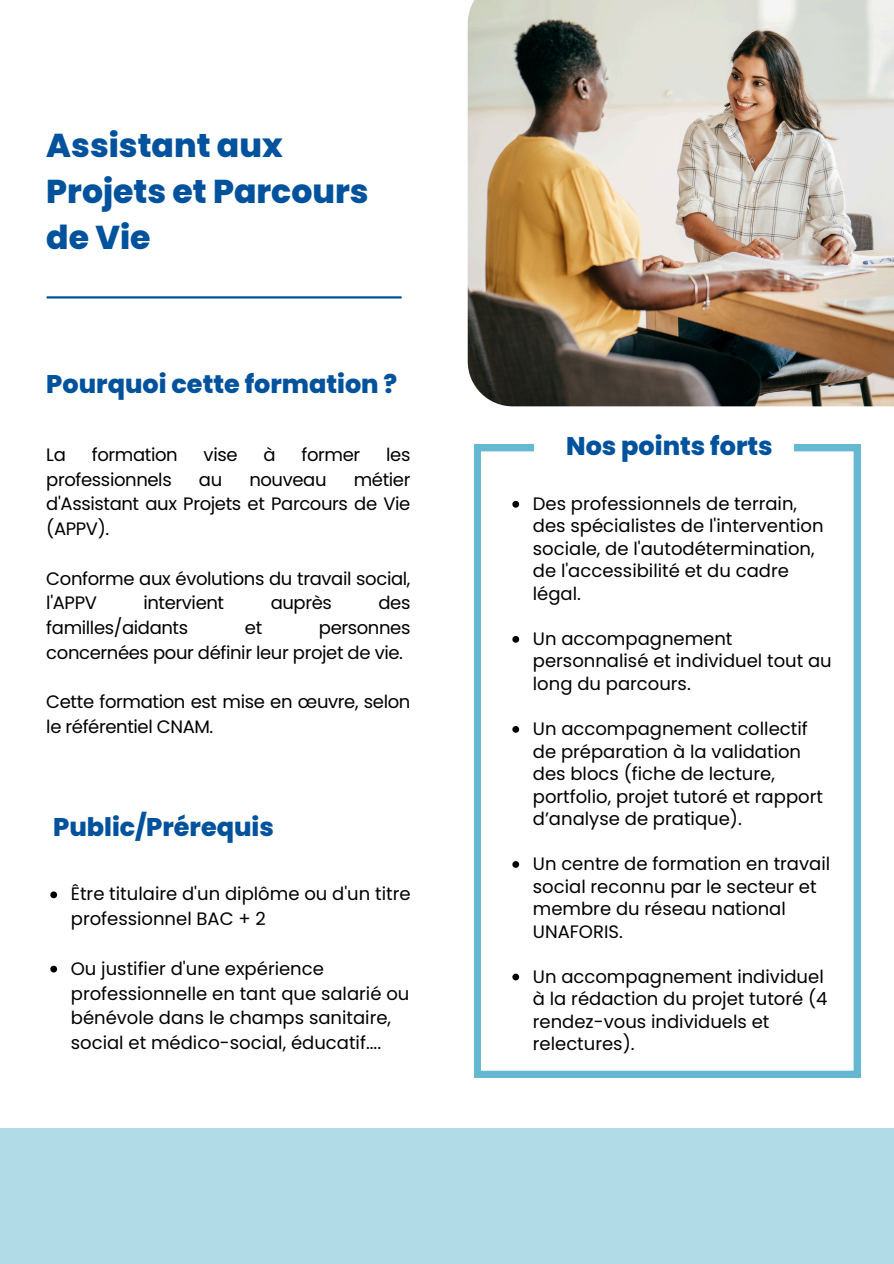
<style>
.page{position:relative;width:894px;height:1264px;background:#fff}
.page>*{position:absolute;margin:0;border:0;box-sizing:border-box;transform-origin:0 0}
.t1{font:800 33px/46.2px "Poppins";color:#00529d}
.t2{font:800 25.5px "Poppins";color:#00529d}
.t3{font:18px/22.5px "Poppins";color:#000}
.t4{font:18px/24.8px "Poppins";letter-spacing:-.02em;color:#000}
</style>
<div class="page">
<div style="left:0;top:1127px;width:893px;height:136px;background:#b2dbe8"></div>
<hr style="left:47px;top:296px;width:353px;height:2px;background:#00529d">
<svg style="left:474px;top:444px;width:386px;height:633px"></svg>
<div style="left:534px;top:428px;width:259px;height:33px;background:#fff"></div>
<svg style="left:512px;top:501px;width:7px;height:6px"></svg>
<svg style="left:512px;top:636px;width:7px;height:6px"></svg>
<svg style="left:512px;top:726px;width:7px;height:6px"></svg>
<svg style="left:512px;top:861px;width:7px;height:6px"></svg>
<svg style="left:512px;top:973px;width:7px;height:7px"></svg>
<svg style="left:50px;top:891px;width:7px;height:7px"></svg>
<svg style="left:50px;top:965px;width:7px;height:7px"></svg>
<img style="left:467px;top:0;width:426px;height:406px">
<p class="t1" style="left:46px;top:122px;width:323px">Assistant aux<br>Projets et Parcours de Vie</p>
<p class="t2" style="left:46px;top:366px;width:352px">Pourquoi cette formation ?</p>
<h1 class="t3" style="left:46px;top:443px;width:21px">La</h1>
<h1 class="t4" style="left:92px;top:442px;width:87px">formation</h1>
<h1 class="t3" style="left:203px;top:443px;width:35px">vise</h1>
<h1 class="t3" style="left:263px;top:443px;width:14px">à</h1>
<h1 class="t3" style="left:301px;top:443px;width:60px">former</h1>
<h1 class="t3" style="left:386px;top:443px;width:26px">les</h1>
<h1 class="t4" style="left:46px;top:467px;width:127px">professionnels</h1>
<h1 class="t3" style="left:199px;top:468px;width:25px">au</h1>
<h1 class="t4" style="left:249px;top:467px;width:79px">nouveau</h1>
<h1 class="t3" style="left:46px;top:467px;width:365px;line-height:24.8px;text-align:justify;text-indent:307px">métier d'Assistant aux Projets et Parcours de Vie (APPV).</h1>
<h2 class="t4" style="left:46px;top:566px;width:365px">Conforme aux évolutions du travail social, l'APPV</h2>
<h2 class="t4" style="left:143px;top:590px;width:82px">intervient</h2>
<h2 class="t3" style="left:270px;top:592px;width:63px">auprès</h2>
<h2 class="t3" style="left:378px;top:592px;width:33px">des</h2>
<h2 class="t4" style="left:46px;top:615px;width:143px">familles/aidants</h2>
<h2 class="t3" style="left:245px;top:616px;width:19px">et</h2>
<h2 class="t4" style="left:46px;top:615px;width:365px;text-indent:272px">personnes concernées pour définir leur projet de vie.</h2>
<p class="t4" style="left:46px;top:689px;width:365px">Cette formation est mise en œuvre, selon le référentiel CNAM.</p>
<p class="t2" style="left:53px;top:809px;width:222px">Public/Prérequis</p>
<p class="t3" style="left:71px;top:881px;width:341px;line-height:24.8px">Être titulaire d'un diplôme ou d'un titre professionnel BAC + 2</p>
<p class="t3" style="left:71px;top:956px;width:340px;line-height:24.8px">Ou justifier d'une expérience professionnelle en tant que salarié ou bénévole dans le champs sanitaire, social et médico-social, éducatif....</p>
<h2 class="t2" style="left:566px;top:428px;width:208px">Nos points forts</h2>
<p class="t3" style="left:532px;top:492px;width:292px">Des professionnels de terrain, des spécialistes de l'intervention sociale, de l'autodétermination, de l'accessibilité et du cadre légal.</p>
<p class="t3" style="left:532px;top:627px;width:300px">Un accompagnement personnalisé et individuel tout au long du parcours.</p>
<h2 class="t3" style="left:532px;top:717px;width:291px">Un accompagnement collectif de préparation à la validation des blocs (fiche de lecture, portfolio, projet tutoré et rapport d’analyse de pratique).</h2>
<p class="t3" style="left:532px;top:852px;width:299px">Un centre de formation en travail social reconnu par le secteur et membre du réseau national<br>UNAFORIS.</p>
<p class="t3" style="left:532px;top:965px;width:296px">Un accompagnement individuel à la rédaction du projet tutoré (4 rendez-vous individuels et relectures).</p>
</div>
